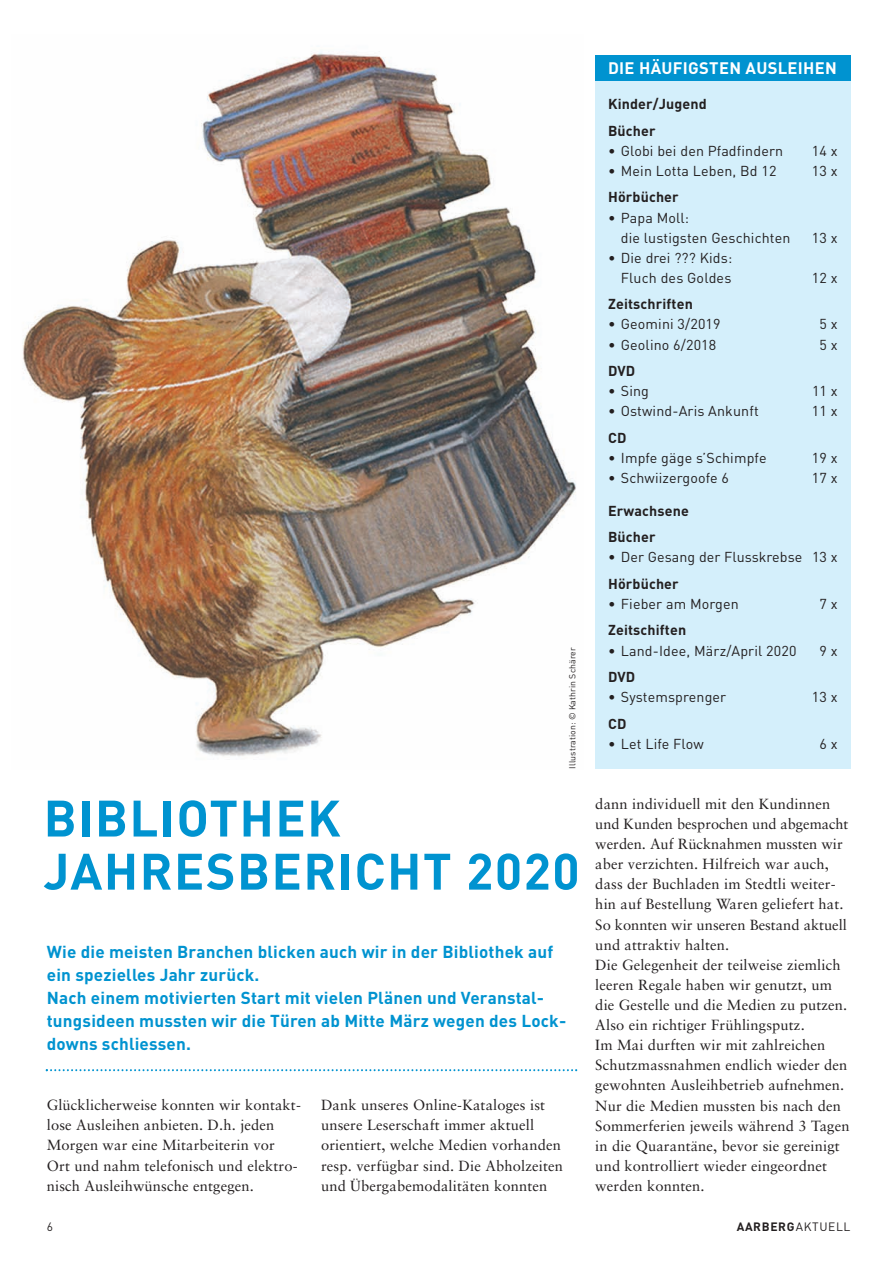
<style>
.page{position:relative;width:893px;height:1263px;background:#fff}
.page>*{position:absolute;margin:0;border:0;box-sizing:border-box;transform-origin:0 0}
.t1{font:700 50.4px/53.1px "DIN";letter-spacing:.025em;color:#0093d0}
.t2{font:700 17.1px/23.1px "DIN";letter-spacing:.01em;color:#0093d0}
.t3{font:700 16.5px "DIN";letter-spacing:.02em;color:#fff}
.t4{font:14.7px/20.1px "Sabon";letter-spacing:.01em;color:#231f20}
.t5{font:14.25px/20.1px "DIN";letter-spacing:.01em;color:#231f20}
.t6{font:700 14.25px/26.5px "DIN";letter-spacing:.01em;color:#231f20}
.t7{font:700 12px "DIN";letter-spacing:.055em;color:#231f20}
.t8{font:12px "DIN";color:#231f20}
.t9{font:8.7px "DIN";letter-spacing:.01em;color:#231f20}
.s1{font-weight:400}
</style>
<div class="page">
<img style="left:22px;top:51px;width:554px;height:705px">
<div style="left:595px;top:68px;width:255px;height:701px;background:#d4effb"></div>
<div style="left:595px;top:55px;width:255px;height:26px;background:#0093d0"></div>
<svg style="left:46px;top:1069px;width:531px;height:2px"></svg>
<p class="t9" style="left:568px;top:769px;width:123px;rotate:-90deg">Illustration: © Kathrin Schärer</p>
<h1 class="t1" style="left:44px;top:792px;width:537px">BIBLIOTHEK<br>JAHRESBERICHT 2020</h1>
<p class="t2" style="left:47px;top:940px;width:521px">Wie die meisten Branchen blicken auch wir in der Bibliothek auf ein spezielles Jahr zurück.<br>Nach einem motivierten Start mit vielen Plänen und Veranstal&shy;tungsideen mussten wir die Türen ab Mitte März wegen des Lock&shy;downs schliessen.</p>
<p class="t4" style="left:47px;top:1096px;width:256px">Glücklicherweise konnten wir kontakt&shy;lose Ausleihen anbieten. D.h. jeden Morgen war eine Mitarbeiterin vor Ort und nahm telefonisch und elektro&shy;nisch Ausleihwünsche entgegen.</p>
<p class="t4" style="left:321px;top:1096px;width:243px">Dank unseres Online-Kataloges ist unsere Leserschaft immer aktuell orientiert, welche Medien vorhanden resp. verfügbar sind. Die Abholzeiten und Übergabemodalitäten konnten</p>
<p class="t8" style="left:47px;top:1220px;width:8px">6</p>
<p class="t3" style="left:608px;top:58px;width:230px">DIE HÄUFIGSTEN AUSLEIHEN</p>
<p class="t6" style="left:608px;top:91px;width:100px">Kinder/Jugend<br>Bücher</p>
<p class="t5" style="left:608px;top:141px;width:177px">• Globi bei den Pfadfindern</p>
<p class="t5" style="left:812px;top:141px;width:27px">14 x</p>
<p class="t5" style="left:608px;top:161px;width:170px">• Mein Lotta Leben, Bd 12</p>
<p class="t5" style="left:812px;top:161px;width:27px">13 x</p>
<p class="t6" style="left:608px;top:184px;width:72px">Hörbücher</p>
<p class="t5" style="left:621px;top:208px;width:171px;text-indent:-13px">• Papa Moll:<br>die lustigsten Geschichten</p>
<p class="t5" style="left:812px;top:228px;width:27px">13 x</p>
<p class="t5" style="left:608px;top:248px;width:126px;text-align:right">• Die drei ??? Kids:<br>Fluch des Goldes</p>
<p class="t5" style="left:812px;top:268px;width:27px">12 x</p>
<p class="t6" style="left:608px;top:291px;width:86px">Zeitschriften</p>
<p class="t5" style="left:608px;top:314px;width:114px">• Geomini 3/2019</p>
<p class="t5" style="left:819px;top:314px;width:20px">5 x</p>
<p class="t5" style="left:608px;top:335px;width:110px">• Geolino 6/2018</p>
<p class="t5" style="left:819px;top:335px;width:20px">5 x</p>
<p class="t6" style="left:608px;top:358px;width:29px">DVD</p>
<p class="t5" style="left:608px;top:381px;width:42px">• Sing</p>
<p class="t5" style="left:812px;top:381px;width:27px">11 x</p>
<p class="t5" style="left:608px;top:401px;width:152px">• Ostwind-Aris Ankunft</p>
<p class="t5" style="left:812px;top:401px;width:27px">11 x</p>
<p class="t6" style="left:608px;top:424px;width:20px">CD</p>
<p class="t5" style="left:608px;top:448px;width:160px">• Impfe gäge s’Schimpfe</p>
<p class="t5" style="left:812px;top:448px;width:27px">19 x</p>
<p class="t5" style="left:608px;top:468px;width:122px">• Schwiizergoofe 6</p>
<p class="t5" style="left:812px;top:468px;width:27px">17 x</p>
<p class="t6" style="left:608px;top:497px;width:82px">Erwachsene<br>Bücher</p>
<p class="t5" style="left:608px;top:547px;width:231px">• Der Gesang der Flusskrebse 13 x</p>
<p class="t6" style="left:608px;top:571px;width:72px">Hörbücher</p>
<p class="t5" style="left:608px;top:594px;width:132px">• Fieber am Morgen</p>
<p class="t5" style="left:820px;top:594px;width:20px">7 x</p>
<p class="t6" style="left:608px;top:617px;width:80px">Zeitschiften</p>
<p class="t5" style="left:608px;top:640px;width:190px">• Land-Idee, März/April 2020</p>
<p class="t5" style="left:820px;top:640px;width:20px">9 x</p>
<p class="t6" style="left:608px;top:664px;width:29px">DVD</p>
<p class="t5" style="left:608px;top:687px;width:120px">• Systemsprenger</p>
<p class="t5" style="left:812px;top:687px;width:27px">13 x</p>
<p class="t6" style="left:608px;top:710px;width:20px">CD</p>
<p class="t5" style="left:608px;top:734px;width:97px">• Let Life Flow</p>
<p class="t5" style="left:820px;top:734px;width:20px">6 x</p>
<p class="t4" style="left:595px;top:795px;width:256px">dann individuell mit den Kundinnen und Kunden besprochen und abgemacht werden. Auf Rücknahmen mussten wir aber verzichten. Hilfreich war auch, dass der Buchladen im Stedtli weiter&shy;hin auf Bestellung Waren geliefert hat.<br>So konnten wir unseren Bestand aktuell und attraktiv halten.<br>Die Gelegenheit der teilweise ziemlich leeren Regale haben wir genutzt, um die Gestelle und die Medien zu putzen.<br>Also ein richtiger Frühlingsputz.<br>Im Mai durften wir mit zahlreichen Schutzmassnahmen endlich wieder den gewohnten Ausleihbetrieb aufnehmen.<br>Nur die Medien mussten bis nach den Sommerferien jeweils während 3 Tagen in die Quarantäne, bevor sie gereinigt und kontrolliert wieder eingeordnet werden konnten.</p>
<p class="t7" style="left:737px;top:1220px;width:115px">AARBERG<span class="s1">AKTUELL</span></p>
</div>
